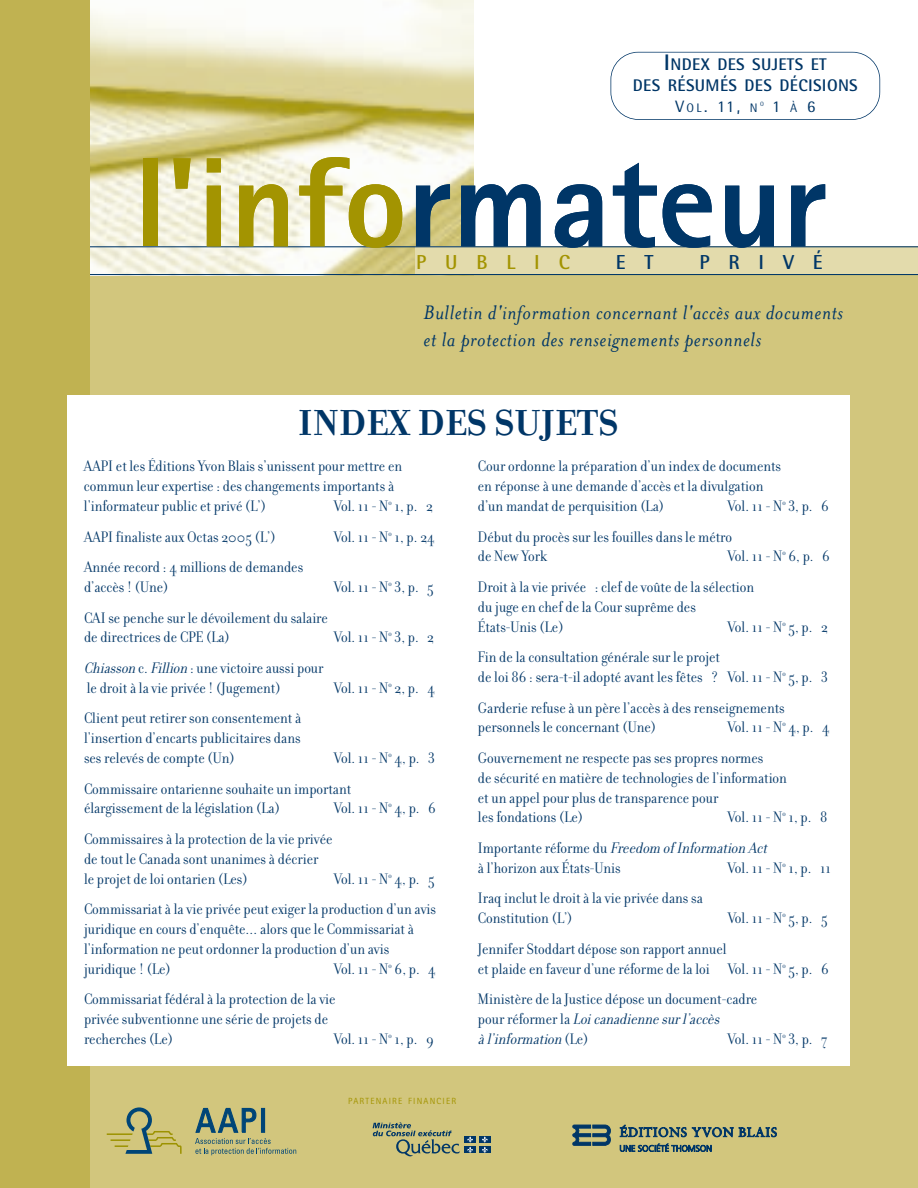
<style>
.page{position:relative;width:918px;height:1188px;background:#fff}
.page>*{position:absolute;margin:0;border:0;box-sizing:border-box;transform-origin:0 0}
.t1{font:800 127.5px "Rotis Sans Serif";color:#003667}
.t2{font:700 39px "Filosofia";color:#003667}
.t3{font:italic 22.5px/27px "Mrs Eaves";letter-spacing:.025em;color:#003667}
.t4{font:700 20.25px "Rotis Semi Sans";letter-spacing:.93em;color:#003667}
.t5{font:700 20.25px "Rotis Semi Sans";letter-spacing:.93em;color:#a39401}
.t6{font:700 16.8px/21px "Rotis Semi Sans";letter-spacing:.02em;color:#003667;text-align:center}
.t7{font:16.5px/19.8px "Filosofia Grand";color:#003667}
.t8{font:16.5px "Rotis Semi Sans";color:#003667}
.t9{font:9px "Rotis Sans Serif";letter-spacing:.135em;color:#a39401}
.t10{font:6.15px "Rotis Semi Sans";color:#003667}
.s1{font-size:22.5px}
.s2{font-size:12.3px}
.s3{color:#a39401}
.s4{font-style:italic}
</style>
<div class="page">
<div style="left:0;top:275px;width:918px;height:913px;background:#d2c67d"></div>
<img style="left:89px;top:0;width:384px;height:274px">
<div style="left:416px;top:247px;width:502px;height:28px;background:#e3dbac"></div>
<hr style="left:14px;top:246px;width:904px;height:1px;background:#003667">
<hr style="left:14px;top:274px;width:904px;height:1px;background:#003667">
<div style="left:611px;top:52px;width:269px;height:68px;border:2px solid #003667;border-radius:28px"></div>
<div style="left:0;top:0;width:89px;height:1188px;background:#c0b251"></div>
<svg style="left:373px;top:1122px;width:87px;height:35px"></svg>
<div style="left:465px;top:1136px;width:11px;height:7px;background:#003667"></div>
<div style="left:479px;top:1136px;width:11px;height:7px;background:#003667"></div>
<div style="left:465px;top:1146px;width:11px;height:7px;background:#003667"></div>
<svg style="left:467px;top:1136px;width:6px;height:17px"></svg>
<div style="left:479px;top:1146px;width:11px;height:7px;background:#003667"></div>
<svg style="left:482px;top:1136px;width:6px;height:17px"></svg>
<svg style="left:107px;top:1107px;width:75px;height:47px"></svg>
<svg style="left:195px;top:1107px;width:101px;height:48px"></svg>
<hr style="left:261px;top:1108px;width:4px;height:25px;background:#004577">
<svg style="left:573px;top:1125px;width:38px;height:21px"></svg>
<svg style="left:620px;top:1125px;width:157px;height:12px"></svg>
<svg style="left:620px;top:1144px;width:92px;height:8px"></svg>
<div style="left:68px;top:395px;width:782px;height:671px;background:#fff"></div>
<p class="t6" style="left:633px;top:55px;width:226px"><span class="s1">I</span>NDEX DES SUJETS ET<br>DES RÉSUMÉS DES DÉCISIONS</p>
<p class="t8" style="left:675px;top:100px;width:84px">V<span class="s2">OL</span>. 11, <span class="s2">N</span></p>
<p class="t10" style="left:760px;top:102px;width:5px">O</p>
<p class="t8" style="left:772px;top:100px;width:44px">1 <span class="s2">À</span> 6</p>
<h1 class="t1" style="left:134px;top:158px;width:695px"><span class="s3">l'info</span>rmateur</h1>
<p class="t5" style="left:416px;top:255px;width:155px">PUBLIC</p>
<p class="t4" style="left:616px;top:255px;width:39px">E T</p>
<p class="t4" style="left:700px;top:255px;width:125px">PRIVÉ</p>
<h3 class="t3" style="left:424px;top:298px;width:421px">Bulletin d'information concernant l'accès aux documents et la protection des renseignements personnels</h3>
<h2 class="t2" style="left:298px;top:409px;width:322px">INDEX DES SUJETS</h2>
<p class="t7" style="left:84px;top:458px;width:320px">AAPI et les Éditions Yvon Blais s’unissent pour mettre en commun leur expertise : des changements importants à l’informateur public et privé (L’)</p>
<p class="t7" style="left:334px;top:498px;width:101px">Vol. 11 - N<sup>o</sup> 1, p. 2</p>
<p class="t7" style="left:84px;top:529px;width:193px">AAPI finaliste aux Octas 2005 (L’)</p>
<p class="t7" style="left:334px;top:529px;width:103px">Vol. 11 - N<sup>o</sup> 1, p. 24</p>
<p class="t7" style="left:84px;top:559px;width:221px">Année record : 4 millions de demandes d’accès ! (Une)</p>
<p class="t7" style="left:334px;top:579px;width:102px">Vol. 11 - N<sup>o</sup> 3, p. 5</p>
<p class="t7" style="left:84px;top:610px;width:245px">CAI se penche sur le dévoilement du salaire de directrices de CPE (La)</p>
<p class="t7" style="left:334px;top:629px;width:102px">Vol. 11 - N<sup>o</sup> 3, p. 2</p>
<p class="t7" style="left:84px;top:660px;width:241px"><span class="s4">Chiasson</span> c. <span class="s4">Fillion</span>: une victoire aussi pour le droit à la vie privée ! (Jugement)</p>
<p class="t7" style="left:334px;top:680px;width:103px">Vol. 11 - N<sup>o</sup> 2, p. 4</p>
<p class="t7" style="left:84px;top:710px;width:219px;text-align:justify">Client peut retirer son consentement à l’insertion d’encarts publicitaires dans ses relevés de compte (Un)</p>
<p class="t7" style="left:84px;top:745px;width:352px;line-height:30.6px;text-indent:250px">Vol. 11 - N<sup>o</sup> 4, p. 3<br>Commissaire ontarienne souhaite un important</p>
<p class="t7" style="left:84px;top:800px;width:197px">élargissement de la législation (La)</p>
<p class="t7" style="left:334px;top:800px;width:104px">Vol. 11 - N<sup>o</sup> 4, p. 6</p>
<p class="t7" style="left:84px;top:831px;width:250px">Commissaires à la protection de la vie privée de tout le Canada sont unanimes à décrier le projet de loi ontarien (Les)</p>
<p class="t7" style="left:84px;top:865px;width:354px;line-height:30.6px;text-align:right">Vol. 11 - N<sup>o</sup> 4, p. 5<br>Commissariat à la vie privée peut exiger la production d’un avis</p>
<p class="t7" style="left:84px;top:921px;width:331px">juridique en cours d’enquête… alors que le Commissariat à l’information ne peut ordonner la production d’un avis juridique ! (Le)</p>
<p class="t7" style="left:84px;top:955px;width:353px;line-height:30.6px;text-indent:250px">Vol. 11 - N<sup>o</sup> 6, p. 4<br>Commissariat fédéral à la protection de la vie</p>
<p class="t7" style="left:84px;top:1011px;width:246px">privée subventionne une série de projets de recherches (Le)</p>
<p class="t7" style="left:334px;top:1031px;width:102px">Vol. 11 - N<sup>o</sup> 1, p. 9</p>
<p class="t9" style="left:348px;top:1097px;width:110px">PARTENAIRE FINANCIER</p>
<p class="t7" style="left:478px;top:458px;width:305px">Cour ordonne la préparation d’un index de documents en réponse à une demande d’accès et la divulgation d’un mandat de perquisition (La)</p>
<p class="t7" style="left:478px;top:493px;width:353px;line-height:30.6px;text-indent:250px">Vol. 11 - N<sup>o</sup> 3, p. 6<br>Début du procès sur les fouilles dans le métro</p>
<p class="t7" style="left:478px;top:548px;width:71px">de New York</p>
<p class="t7" style="left:478px;top:543px;width:354px;line-height:30.6px;text-indent:250px">Vol. 11 - N<sup>o</sup> 6, p. 6<br>Droit à la vie privée : clef de voûte de la sélection</p>
<p class="t7" style="left:478px;top:599px;width:220px">du juge en chef de la Cour suprême des<br>États-Unis (Le)</p>
<p class="t7" style="left:728px;top:619px;width:102px">Vol. 11 - N<sup>o</sup> 5, p. 2</p>
<p class="t7" style="left:478px;top:649px;width:351px">Fin de la consultation générale sur le projet<br>de loi 86 : sera-t-il adopté avant les fêtes ? Vol. 11 - N<sup>o</sup> 5, p. 3</p>
<p class="t7" style="left:478px;top:700px;width:308px">Garderie refuse à un père l’accès à des renseignements personnels le concernant (Une)</p>
<p class="t7" style="left:478px;top:714px;width:353px;line-height:30.6px;text-indent:250px">Vol. 11 - N<sup>o</sup> 4, p. 4<br>Gouvernement ne respecte pas ses propres normes</p>
<p class="t7" style="left:478px;top:770px;width:311px">de sécurité en matière de technologies de l’information et un appel pour plus de transparence pour<br>les fondations (Le)</p>
<p class="t7" style="left:478px;top:804px;width:351px;line-height:30.6px;text-indent:250px">Vol. 11 - N<sup>o</sup> 1, p. 8<br>Importante réforme du <span class="s4">Freedom of Information Act</span></p>
<p class="t7" style="left:478px;top:860px;width:144px">à l’horizon aux États-Unis</p>
<p class="t7" style="left:728px;top:860px;width:105px">Vol. 11 - N<sup>o</sup> 1, p. 11</p>
<p class="t7" style="left:478px;top:890px;width:226px">Iraq inclut le droit à la vie privée dans sa<br>Constitution (L’)</p>
<p class="t7" style="left:728px;top:910px;width:102px">Vol. 11 - N<sup>o</sup> 5, p. 5</p>
<p class="t7" style="left:478px;top:941px;width:352px">Jennifer Stoddart dépose son rapport annuel<br>et plaide en faveur d’une réforme de la loi Vol. 11 - N<sup>o</sup> 5, p. 6</p>
<p class="t7" style="left:478px;top:991px;width:281px">Ministère de la Justice dépose un document-cadre p o u r r é fo r m e r l a <span class="s4">Loicanadienne surl’accès<br>à l’information</span> ( L e )</p>
<p class="t7" style="left:728px;top:1031px;width:101px">Vol. 11 - N<sup>o</sup> 3, p. 7</p>
</div>
